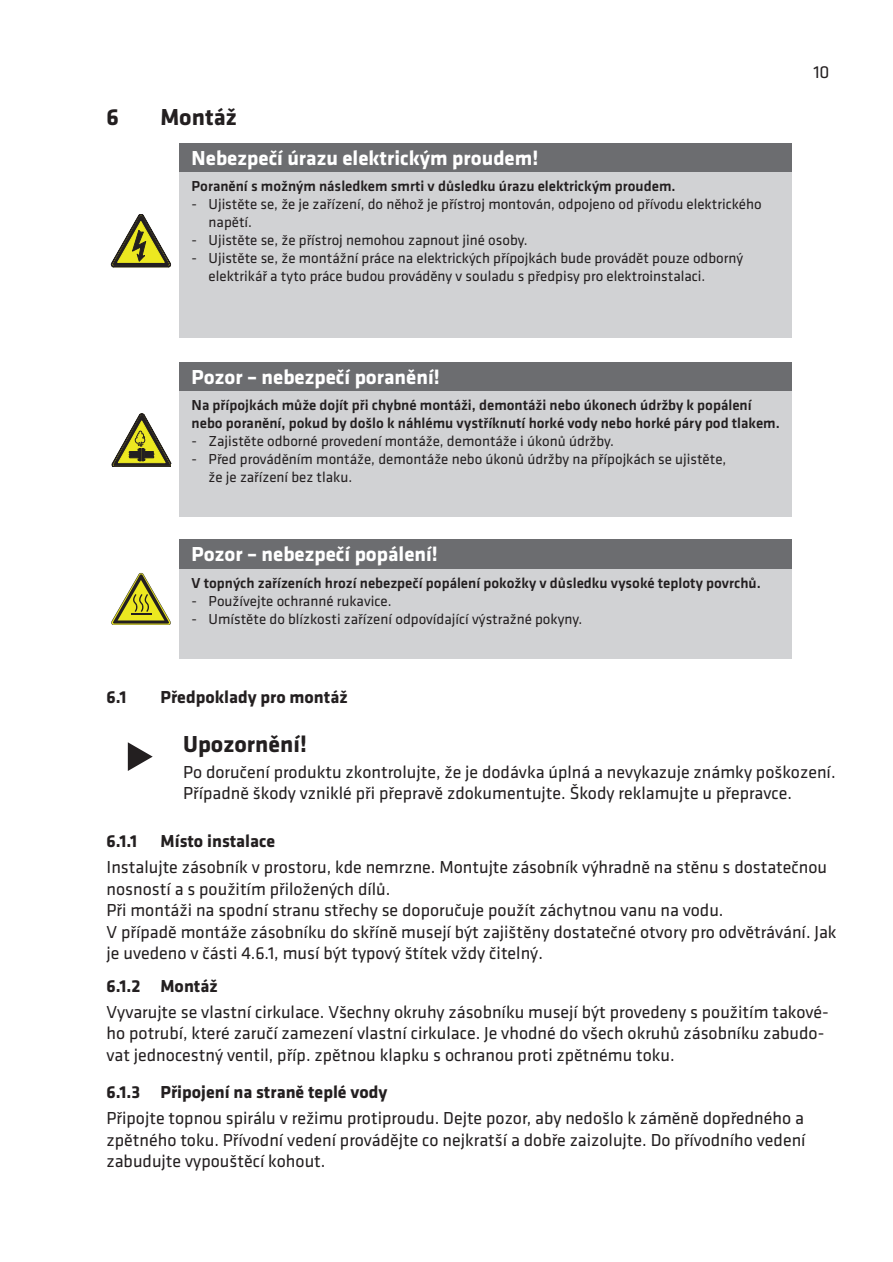
<style>
.page{position:relative;width:893px;height:1262px;background:#fff}
.page>*{position:absolute;margin:0;border:0;box-sizing:border-box;transform-origin:0 0}
.t1{font:700 24px "GC Klavika";color:#231f20}
.t2{font:700 21px "GC Klavika";color:#fff}
.t3{font:18px/21.6px "GC Klavika";color:#231f20}
.t4{font:700 18px "GC Klavika";color:#231f20}
.t5{font:15px/18px "GC Klavika";color:#231f20}
.t6{font:500 15px/18px "GC Klavika";color:#231f20}
</style>
<div class="page">
<div style="left:179px;top:143px;width:612px;height:29px;background:#6c6d70"></div>
<div style="left:179px;top:362px;width:612px;height:29px;background:#6c6d70"></div>
<div style="left:179px;top:539px;width:612px;height:30px;background:#6c6d70"></div>
<div style="left:179px;top:172px;width:612px;height:166px;background:#d1d2d4"></div>
<div style="left:179px;top:391px;width:612px;height:126px;background:#d1d2d4"></div>
<div style="left:179px;top:569px;width:612px;height:89px;background:#d1d2d4"></div>
<svg style="left:111px;top:214px;width:60px;height:53px"></svg>
<svg style="left:112px;top:413px;width:59px;height:54px"></svg>
<hr style="left:113px;top:625px;width:56px;height:1px;background:#231f20">
<svg style="left:111px;top:573px;width:60px;height:52px"></svg>
<svg style="left:128px;top:742px;width:25px;height:29px"></svg>
<p class="t1" style="left:107px;top:99px;width:14px">6</p>
<p class="t1" style="left:161px;top:99px;width:78px">Montáž</p>
<p class="t2" style="left:192px;top:143px;width:348px">Nebezpečí úrazu elektrickým proudem!</p>
<p class="t6" style="left:192px;top:177px;width:485px">Poranění s možným následkem smrti v důsledku úrazu elektrickým proudem.</p>
<p class="t5" style="left:209px;top:195px;width:554px;text-indent:-17px">- Ujistěte se, že je zařízení, do něhož je přístroj montován, odpojeno od přívodu elektrického napětí.</p>
<p class="t5" style="left:192px;top:231px;width:337px">- Ujistěte se, že přístroj nemohou zapnout jiné osoby.</p>
<p class="t5" style="left:209px;top:249px;width:536px;text-indent:-17px">- Ujistěte se, že montážní práce na elektrických přípojkách bude provádět pouze odborný elektrikář a tyto práce budou prováděny v souladu s předpisy pro elektroinstalaci.</p>
<p class="t2" style="left:192px;top:362px;width:250px">Pozor – nebezpečí poranění!</p>
<p class="t6" style="left:192px;top:396px;width:590px">Na přípojkách může dojít při chybné montáži, demontáži nebo úkonech údržby k popálení nebo poranění, pokud by došlo k náhlému vystříknutí horké vody nebo horké páry pod tlakem.</p>
<p class="t5" style="left:192px;top:432px;width:424px">- Zajistěte odborné provedení montáže, demontáže i úkonů údržby.</p>
<p class="t5" style="left:209px;top:450px;width:519px;text-indent:-17px">- Před prováděním montáže, demontáže nebo úkonů údržby na přípojkách se ujistěte, že je zařízení bez tlaku.</p>
<p class="t2" style="left:192px;top:539px;width:248px">Pozor – nebezpečí popálení!</p>
<p class="t6" style="left:192px;top:574px;width:571px">V topných zařízeních hrozí nebezpečí popálení pokožky v důsledku vysoké teploty povrchů.</p>
<p class="t5" style="left:192px;top:591px;width:201px">- Používejte ochranné rukavice.</p>
<p class="t5" style="left:192px;top:609px;width:392px">- Umístěte do blízkosti zařízení odpovídající výstražné pokyny.</p>
<p class="t3" style="left:813px;top:60px;width:18px">10</p>
<p class="t4" style="left:107px;top:684px;width:21px">6.1</p>
<p class="t4" style="left:161px;top:684px;width:189px">Předpoklady pro montáž</p>
<p class="t1" style="left:183px;top:726px;width:125px">Upozornění!</p>
<p class="t3" style="left:183px;top:760px;width:654px">Po doručení produktu zkontrolujte, že je dodávka úplná a nevykazuje známky poškození.<br>Případně škody vzniklé při přepravě zdokumentujte. Škody reklamujte u přepravce.</p>
<p class="t4" style="left:107px;top:828px;width:32px">6.1.1</p>
<p class="t4" style="left:161px;top:828px;width:116px">Místo instalace</p>
<p class="t3" style="left:107px;top:856px;width:722px">Instalujte zásobník v prostoru, kde nemrzne. Montujte zásobník výhradně na stěnu s dostatečnou nosností a s použitím přiložených dílů.</p>
<p class="t3" style="left:107px;top:899px;width:618px">Při montáži na spodní stranu střechy se doporučuje použít záchytnou vanu na vodu.</p>
<p class="t3" style="left:107px;top:920px;width:731px">V případě montáže zásobníku do skříně musejí být zajištěny dostatečné otvory pro odvětrávání. Jak je uvedeno v části 4.6.1, musí být typový štítek vždy čitelný.</p>
<p class="t4" style="left:107px;top:973px;width:113px">6.1.2 Montáž</p>
<p class="t3" style="left:107px;top:1000px;width:724px">Vyvarujte se vlastní cirkulace. Všechny okruhy zásobníku musejí být provedeny s použitím takové&shy;ho potrubí, které zaručí zamezení vlastní cirkulace. Je vhodné do všech okruhů zásobníku zabudo&shy;vat jednocestný ventil, příp. zpětnou klapku s ochranou proti zpětnému toku.</p>
<p class="t4" style="left:107px;top:1079px;width:282px">6.1.3 Připojení na straně teplé vody</p>
<p class="t3" style="left:107px;top:1107px;width:700px;text-align:justify">Připojte topnou spirálu v režimu protiproudu. Dejte pozor, aby nedošlo k záměně dopředného a zpětného toku. Přívodní vedení provádějte co nejkratší a dobře zaizolujte. Do přívodního vedení zabudujte vypouštěcí kohout.</p>
</div>
